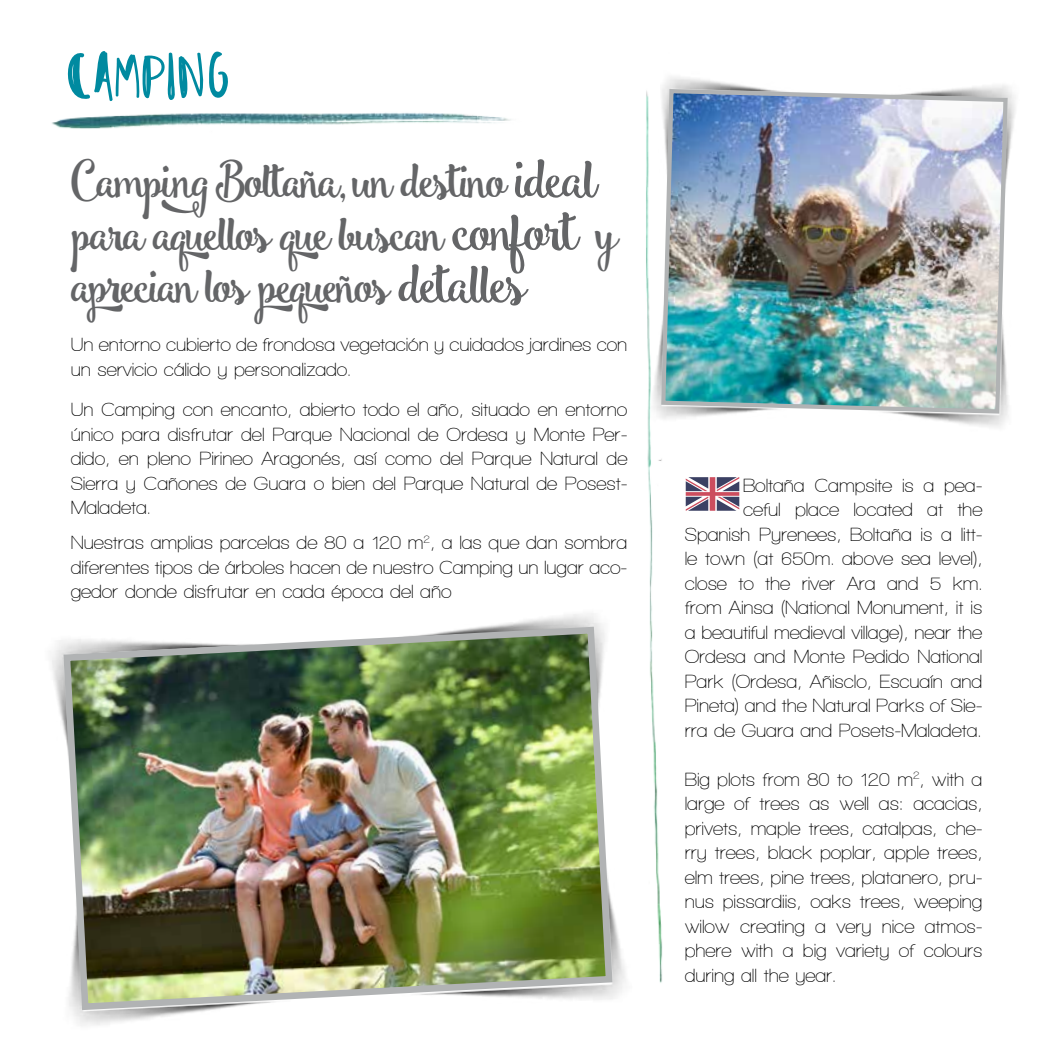
<style>
.page{position:relative;width:1042px;height:1042px;background:#fff}
.page>*{position:absolute;margin:0;border:0;box-sizing:border-box;transform-origin:0 0}
.t1{font:52.5px "I Need Coffee Glyphs";color:#008aa0}
.t2{font:49px/52.5px "Smoothie Shoppe";letter-spacing:-.11em;color:#646567}
.t3{font:600 19.25px/24.5px "Walkway";letter-spacing:-.005em;color:#000;text-align:justify}
.s1{font-size:56px}
</style>
<div class="page">
<img style="left:73px;top:925px;width:553px;height:101px">
<img style="left:52px;top:613px;width:547px;height:100px">
<img style="left:60px;top:623px;width:556px;height:390px">
<img style="left:670px;top:77px;width:345px;height:72px">
<img style="left:670px;top:87px;width:340px;height:329px">
<svg style="left:686px;top:477px;width:53px;height:34px"></svg>
<img style="left:646px;top:78px;width:24px;height:905px">
<img style="left:52px;top:112px;width:459px;height:17px">
<h1 class="t1" style="left:62px;top:58px;width:171px">CAMPING</h1>
<h2 class="t2" style="left:71px;top:159px;width:551px">Camping Boltaña, un destino <span class="s1">ideal </span>para aquellos que buscan <span class="s1">confort</span> y aprecian los pequeños <span class="s1">detalles</span></h2>
<p class="t3" style="left:71px;top:332px;width:558px">Un entorno cubierto de frondosa vegetación y cuidados jardines con un servicio cálido y personalizado.</p>
<p class="t3" style="left:71px;top:397px;width:558px">Un Camping con encanto, abierto todo el año, situado en entorno único para disfrutar del Parque Nacional de Ordesa y Monte Per&shy;dido, en pleno Pirineo Aragonés, así como del Parque Natural de Sierra y Cañones de Guara o bien del Parque Natural de Posest-Maladeta.</p>
<p class="t3" style="left:71px;top:530px;width:558px">Nuestras amplias parcelas de 80 a 120 m<sup>2</sup>, a las que dan sombra diferentes tipos de árboles hacen de nuestro Camping un lugar aco&shy;gedor donde disfrutar en cada época del año</p>
<p class="t3" style="left:685px;top:472px;width:299px;text-align:right">Boltaña Campsite is a pea-<br>ceful place located at the Spanish Pyrenees, Boltaña is a litt&shy;le town (at 650m. above sea level), close to the river Ara and 5 km. from Ainsa (National Monument, it is a beautiful medieval village), near the Ordesa and Monte Pedido National Park (Ordesa, Añisclo, Escuaín and Pineta) and the Natural Parks of Sie&shy;rra de Guara and Posets-Maladeta.</p>
<p class="t3" style="left:685px;top:767px;width:299px">Big plots from 80 to 120 m<sup>2</sup>, with a large of trees as well as: acacias, privets, maple trees, catalpas, che&shy;rry trees, black poplar, apple trees, elm trees, pine trees, platanero, pru&shy;nus pissardiis, oaks trees, weeping wilow creating a very nice atmos&shy;phere with a big variety of colours during all the year.</p>
</div>
